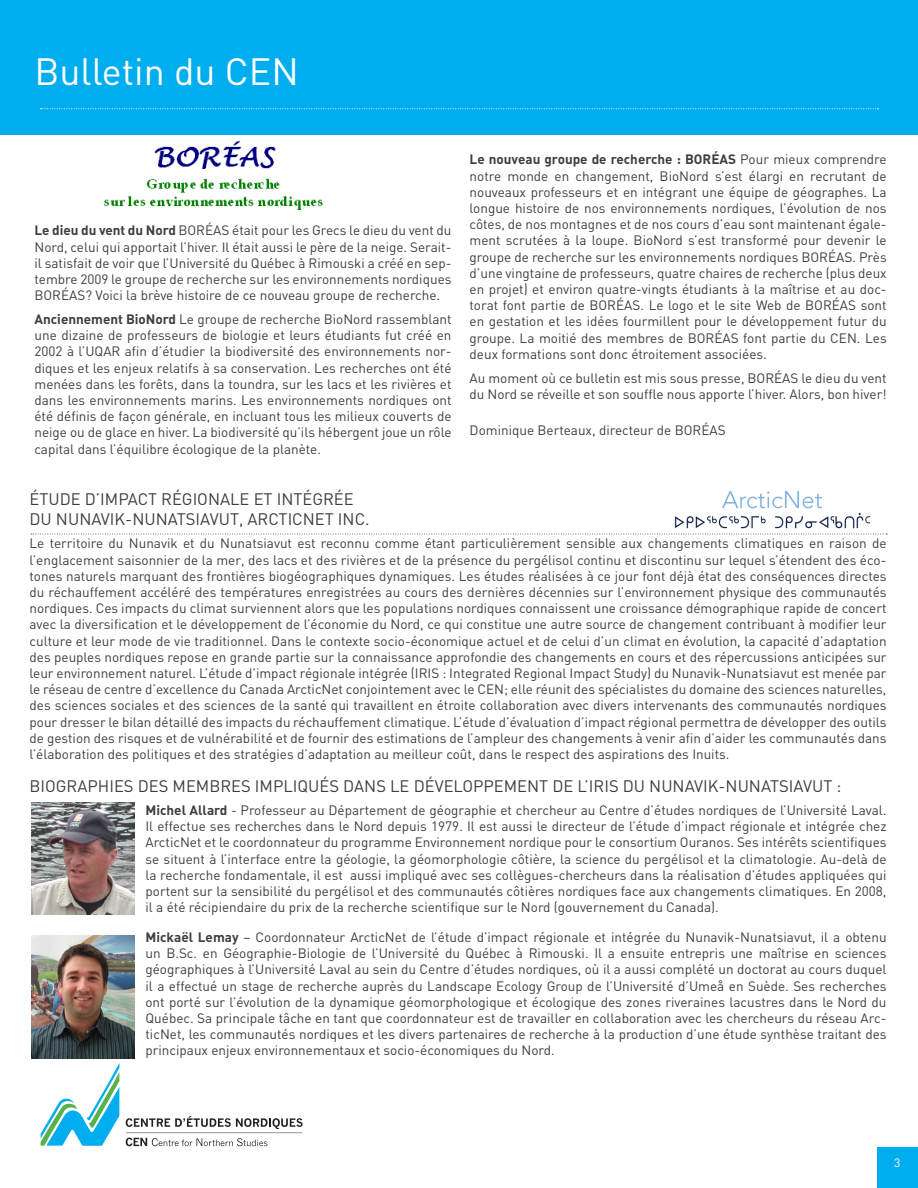
<style>
.page{position:relative;width:918px;height:1188px;background:#fff}
.page>*{position:absolute;margin:0;border:0;box-sizing:border-box;transform-origin:0 0}
.t1{font:37.5px "DIN";color:#fff}
.texte_courant{font:16.5px "DIN";color:#3e3e3f}
.texte_courant-2{font:13.5px/16.2px "DIN";color:#3e3e3f;text-align:justify}
.t2{font:12px "DIN";color:#fff}
.s1{font-family:"DIN Bold Alternate"}
</style>
<div class="page">
<div style="left:877px;top:1147px;width:41px;height:41px;background:#00aeef"></div>
<div style="left:0;top:0;width:918px;height:135px;background:#00aeef"></div>
<svg style="left:40px;top:108px;width:839px;height:1px"></svg>
<svg style="left:41px;top:1063px;width:262px;height:83px"></svg>
<hr style="left:126px;top:1132px;width:176px;height:1px;background:#95979a">
<img style="left:104px;top:141px;width:219px;height:69px">
<img style="left:669px;top:491px;width:208px;height:43px">
<img style="left:31px;top:802px;width:103px;height:113px">
<img style="left:31px;top:935px;width:103px;height:124px">
<svg style="left:31px;top:534px;width:856px;height:1px"></svg>
<h1 class="t1" style="left:34px;top:48px;width:266px">Bulletin du CEN</h1>
<p class="texte_courant-2" style="left:34px;top:222px;width:419px"><span class="s1">Le dieu du vent du Nord</span> BORÉAS était pour les Grecs le dieu du vent du Nord, celui qui apportait l’hiver. Il était aussi le père de la neige. Serait&shy;il satisfait de voir que l’Université du Québec à Rimouski a créé en sep&shy;tembre 2009 le groupe de recherche sur les environnements nordiques BORÉAS? Voici la brève histoire de ce nouveau groupe de recherche.</p>
<p class="texte_courant-2" style="left:34px;top:311px;width:419px"><span class="s1">Anciennement BioNord</span> Le groupe de recherche BioNord rassemblant une dizaine de professeurs de biologie et leurs étudiants fut créé en 2002 à l’UQAR afin d’étudier la biodiversité des environnements nor&shy;diques et les enjeux relatifs à sa conservation. Les recherches ont été menées dans les forêts, dans la toundra, sur les lacs et les rivières et dans les environnements marins. Les environnements nordiques ont été définis de façon générale, en incluant tous les milieux couverts de neige ou de glace en hiver. La biodiversité qu’ils hébergent joue un rôle capital dans l’équilibre écologique de la planète.</p>
<p class="texte_courant-2" style="left:470px;top:151px;width:419px"><span class="s1">Le nouveau groupe de recherche : BORÉAS</span> Pour mieux comprendre notre monde en changement, BioNord s’est élargi en recrutant de nouveaux professeurs et en intégrant une équipe de géographes. La longue histoire de nos environnements nordiques, l’évolution de nos côtes, de nos montagnes et de nos cours d’eau sont maintenant égale&shy;ment scrutées à la loupe. BioNord s’est transformé pour devenir le groupe de recherche sur les environnements nordiques BORÉAS. Près d’une vingtaine de professeurs, quatre chaires de recherche (plus deux en projet) et environ quatre-vingts étudiants à la maîtrise et au doc&shy;torat font partie de BORÉAS. Le logo et le site Web de BORÉAS sont en gestation et les idées fourmillent pour le développement futur du groupe. La moitié des membres de BORÉAS font partie du CEN. Les deux formations sont donc étroitement associées.</p>
<p class="texte_courant-2" style="left:470px;top:369px;width:419px">Au moment où ce bulletin est mis sous presse, BORÉAS le dieu du vent du Nord se réveille et son souffle nous apporte l’hiver. Alors, bon hiver!</p>
<p class="texte_courant-2" style="left:470px;top:422px;width:258px">Dominique Berteaux, directeur de BORÉAS</p>
<p class="texte_courant" style="left:30px;top:489px;width:326px">ÉTUDE D’IMPACT RÉGIONALE ET INTÉGRÉE</p>
<p class="texte_courant" style="left:30px;top:508px;width:342px">DU NUNAVIK-NUNATSIAVUT, ARCTICNET INC.</p>
<p class="texte_courant-2" style="left:30px;top:535px;width:859px">Le territoire du Nunavik et du Nunatsiavut est reconnu comme étant particulièrement sensible aux changements climatiques en raison de l’englacement saisonnier de la mer, des lacs et des rivières et de la présence du pergélisol continu et discontinu sur lequel s’étendent des éco&shy;tones naturels marquant des frontières biogéographiques dynamiques. Les études réalisées à ce jour font déjà état des conséquences directes du réchauffement accéléré des températures enregistrées au cours des dernières décennies sur l’environnement physique des communautés nordiques. Ces impacts du climat surviennent alors que les populations nordiques connaissent une croissance démographique rapide de concert avec la diversification et le développement de l’économie du Nord, ce qui constitue une autre source de changement contribuant à modifier leur culture et leur mode de vie traditionnel. Dans le contexte socio-économique actuel et de celui d’un climat en évolution, la capacité d’adaptation des peuples nordiques repose en grande partie sur la connaissance approfondie des changements en cours et des répercussions anticipées sur leur environnement naturel. L’étude d’impact régionale intégrée (IRIS : Integrated Regional Impact Study) du Nunavik-Nunatsiavut est menée par le réseau de centre d’excellence du Canada ArcticNet conjointement avec le CEN; elle réunit des spécialistes du domaine des sciences naturelles, des sciences sociales et des sciences de la santé qui travaillent en étroite collaboration avec divers intervenants des communautés nordiques pour dresser le bilan détaillé des impacts du réchauffement climatique. L’étude d’évaluation d’impact régional permettra de développer des outils de gestion des risques et de vulnérabilité et de fournir des estimations de l’ampleur des changements à venir afin d’aider les communautés dans l’élaboration des politiques et des stratégies d’adaptation au meilleur coût, dans le respect des aspirations des Inuits.</p>
<p class="texte_courant" style="left:30px;top:776px;width:813px">BIOGRAPHIES DES MEMBRES IMPLIQUÉS DANS LE DÉVELOPPEMENT DE L’IRIS DU NUNAVIK-NUNATSIAVUT :</p>
<p class="texte_courant-2" style="left:146px;top:802px;width:743px"><span class="s1">Michel Allard</span> - Professeur au Département de géographie et chercheur au Centre d’études nordiques de l’Université Laval.<br>Il effectue ses recherches dans le Nord depuis 1979. Il est aussi le directeur de l’étude d’impact régionale et intégrée chez ArcticNet et le coordonnateur du programme Environnement nordique pour le consortium Ouranos. Ses intérêts scientifiques se situent à l’interface entre la géologie, la géomorphologie côtière, la science du pergélisol et la climatologie. Au-delà de la recherche fondamentale, il est aussi impliqué avec ses collègues-chercheurs dans la réalisation d’études appliquées qui portent sur la sensibilité du pergélisol et des communautés côtières nordiques face aux changements climatiques. En 2008, il a été récipiendaire du prix de la recherche scientifique sur le Nord (gouvernement du Canada).</p>
<p class="texte_courant-2" style="left:146px;top:929px;width:743px"><span class="s1">Mickaël Lemay</span> – Coordonnateur ArcticNet de l’étude d’impact régionale et intégrée du Nunavik-Nunatsiavut, il a obtenu un B.Sc. en Géographie-Biologie de l’Université du Québec à Rimouski. Il a ensuite entrepris une maîtrise en sciences géographiques à l’Université Laval au sein du Centre d’études nordiques, où il a aussi complété un doctorat au cours duquel il a effectué un stage de recherche auprès du Landscape Ecology Group de l’Université d’Umeå en Suède. Ses recherches ont porté sur l’évolution de la dynamique géomorphologique et écologique des zones riveraines lacustres dans le Nord du Québec. Sa principale tâche en tant que coordonnateur est de travailler en collaboration avec les chercheurs du réseau Arc&shy;ticNet, les communautés nordiques et les divers partenaires de recherche à la production d’une étude synthèse traitant des principaux enjeux environnementaux et socio-économiques du Nord.</p>
<p class="t2" style="left:894px;top:1155px;width:8px">3</p>
</div>
